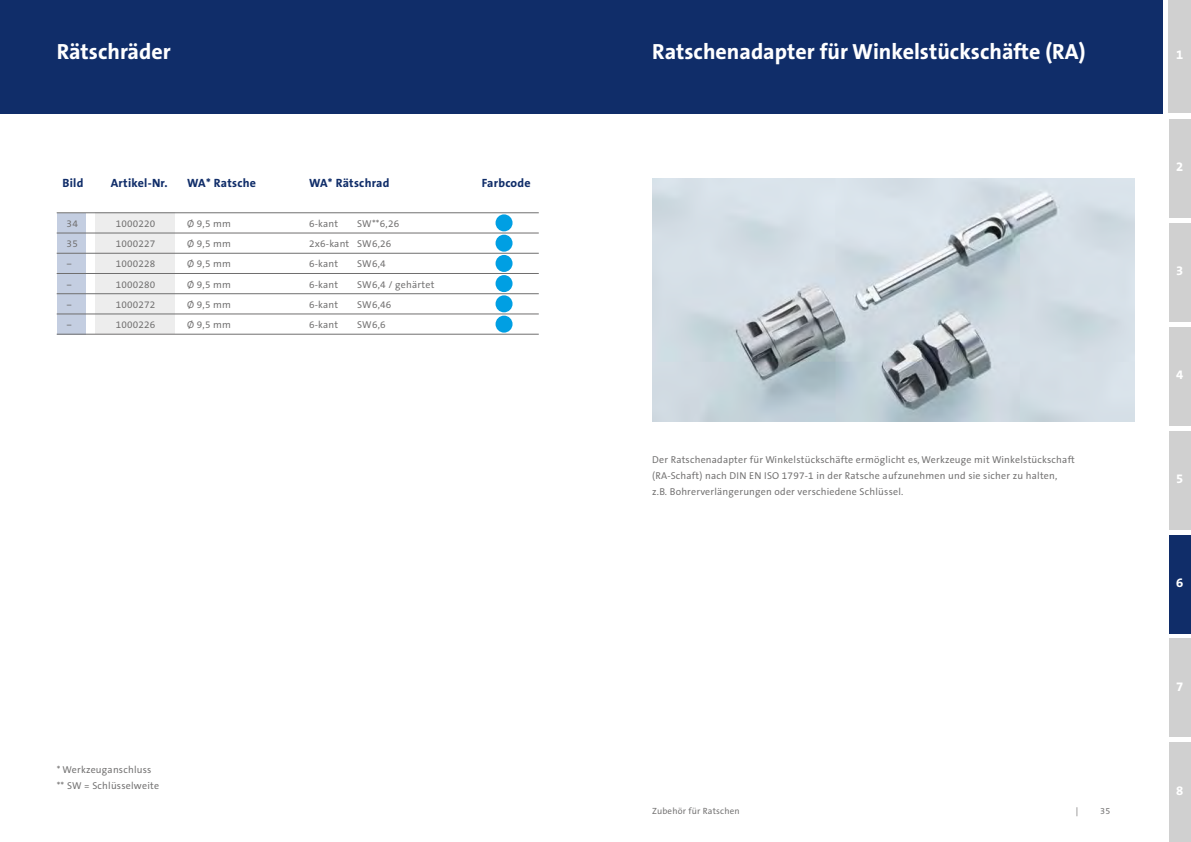
<style>
.page{position:relative;width:1191px;height:842px;background:#fff}
.page>*{position:absolute;margin:0;border:0;box-sizing:border-box;transform-origin:0 0}
.t1{font:700 22px "The Sans Office LF";color:#fff}
.t2{font:700 13px "The Sans Office LF";color:#fff}
.t3{font:700 12px "The Sans Office LF";letter-spacing:.02em;color:#102d69}
.t4{font:10px/16px "The Sans Office LF";letter-spacing:.02em;color:#706f6f}
.t5{font:9px "The Sans Office LF";letter-spacing:.02em;color:#706f6f}
</style>
<div class="page">
<div style="left:1168px;top:0;width:23px;height:113px;background:#d0d0d0"></div>
<div style="left:1169px;top:119px;width:22px;height:99px;background:#d0d0d0"></div>
<div style="left:1169px;top:223px;width:22px;height:99px;background:#d0d0d0"></div>
<div style="left:1169px;top:327px;width:22px;height:99px;background:#d0d0d0"></div>
<div style="left:1169px;top:431px;width:22px;height:99px;background:#d0d0d0"></div>
<div style="left:1169px;top:535px;width:22px;height:98px;background:#102d69"></div>
<div style="left:1169px;top:638px;width:22px;height:99px;background:#d0d0d0"></div>
<div style="left:1169px;top:742px;width:22px;height:100px;background:#d0d0d0"></div>
<div style="left:0;top:0;width:595px;height:113px;background:#102d69"></div>
<div style="left:96px;top:213px;width:79px;height:121px;background:#ededed"></div>
<div style="left:57px;top:213px;width:28px;height:121px;background:#c4cee1"></div>
<hr style="left:57px;top:213px;width:482px;height:1px;background:#706f6f">
<hr style="left:57px;top:233px;width:482px;height:1px;background:#706f6f">
<hr style="left:57px;top:253px;width:482px;height:1px;background:#706f6f">
<hr style="left:57px;top:273px;width:482px;height:1px;background:#706f6f">
<div style="left:495px;top:214px;width:17px;height:17px;background:#009fe3;border-radius:50%"></div>
<div style="left:495px;top:235px;width:17px;height:17px;background:#009fe3;border-radius:50%"></div>
<div style="left:495px;top:255px;width:17px;height:17px;background:#009fe3;border-radius:50%"></div>
<hr style="left:57px;top:294px;width:482px;height:1px;background:#706f6f">
<hr style="left:57px;top:314px;width:482px;height:1px;background:#706f6f">
<hr style="left:57px;top:334px;width:482px;height:1px;background:#706f6f">
<div style="left:495px;top:275px;width:17px;height:17px;background:#009fe3;border-radius:50%"></div>
<div style="left:495px;top:295px;width:17px;height:17px;background:#009fe3;border-radius:50%"></div>
<div style="left:495px;top:316px;width:17px;height:17px;background:#009fe3;border-radius:50%"></div>
<div style="left:595px;top:0;width:567px;height:113px;background:#102d69"></div>
<img style="left:652px;top:179px;width:482px;height:242px">
<h1 class="t1" style="left:57px;top:37px;width:116px">Rätschräder</h1>
<p class="t3" style="left:63px;top:176px;width:22px">Bild</p>
<p class="t3" style="left:111px;top:176px;width:58px">Artikel-Nr.</p>
<p class="t3" style="left:187px;top:176px;width:70px">WA* Ratsche</p>
<p class="t3" style="left:309px;top:176px;width:82px">WA* Rätschrad</p>
<p class="t3" style="left:482px;top:176px;width:50px">Farbcode</p>
<p class="t4" style="left:67px;top:216px;width:13px">34</p>
<p class="t4" style="left:116px;top:216px;width:41px">1000220</p>
<p class="t4" style="left:187px;top:216px;width:45px">Ø 9,5 mm</p>
<p class="t4" style="left:309px;top:216px;width:31px">6-kant</p>
<p class="t4" style="left:357px;top:216px;width:43px">SW**6,26</p>
<p class="t4" style="left:67px;top:236px;width:13px">35</p>
<p class="t4" style="left:116px;top:236px;width:41px">1000227</p>
<p class="t4" style="left:187px;top:236px;width:45px">Ø 9,5 mm</p>
<p class="t4" style="left:309px;top:236px;width:84px">2x6-kant SW6,26</p>
<p class="t4" style="left:67px;top:256px;width:7px">–</p>
<p class="t4" style="left:116px;top:256px;width:41px">1000228</p>
<p class="t4" style="left:187px;top:256px;width:45px">Ø 9,5 mm</p>
<p class="t4" style="left:309px;top:256px;width:31px">6-kant</p>
<p class="t4" style="left:357px;top:256px;width:30px">SW6,4</p>
<p class="t4" style="left:67px;top:276px;width:7px">–</p>
<p class="t4" style="left:116px;top:276px;width:41px">1000280</p>
<p class="t4" style="left:187px;top:276px;width:45px">Ø 9,5 mm</p>
<p class="t4" style="left:309px;top:276px;width:31px">6-kant</p>
<p class="t4" style="left:357px;top:276px;width:79px">SW6,4 / gehärtet</p>
<p class="t4" style="left:67px;top:296px;width:7px">–</p>
<p class="t4" style="left:116px;top:296px;width:41px">1000272</p>
<p class="t4" style="left:187px;top:296px;width:45px">Ø 9,5 mm</p>
<p class="t4" style="left:309px;top:296px;width:31px">6-kant</p>
<p class="t4" style="left:357px;top:296px;width:36px">SW6,46</p>
<p class="t4" style="left:67px;top:316px;width:7px">–</p>
<p class="t4" style="left:116px;top:316px;width:41px">1000226</p>
<p class="t4" style="left:187px;top:316px;width:45px">Ø 9,5 mm</p>
<p class="t4" style="left:309px;top:316px;width:31px">6-kant</p>
<p class="t4" style="left:357px;top:316px;width:30px">SW6,6</p>
<p class="t4" style="left:57px;top:761px;width:104px">* Werkzeuganschluss ** SW = Schlüsselweite</p>
<h1 class="t1" style="left:652px;top:37px;width:435px">Ratschenadapter für Winkelstückschäfte (RA)</h1>
<p class="t4" style="left:652px;top:451px;width:424px">Der Ratschenadapter für Winkelstückschäfte ermöglicht es, Werkzeuge mit Winkelstückschaft (RA-Schaft) nach DIN EN ISO 1797-1 in der Ratsche aufzunehmen und sie sicher zu halten, z.B. Bohrerverlängerungen oder verschiedene Schlüssel.</p>
<p class="t5" style="left:652px;top:805px;width:89px">Zubehör für Ratschen</p>
<p class="t5" style="left:1075px;top:805px;width:4px">|</p>
<p class="t5" style="left:1100px;top:805px;width:12px">35</p>
<h2 class="t2" style="left:1176px;top:46px;width:9px">1</h2>
<h2 class="t2" style="left:1176px;top:159px;width:9px">2</h2>
<h2 class="t2" style="left:1176px;top:263px;width:9px">3</h2>
<h2 class="t2" style="left:1176px;top:366px;width:9px">4</h2>
<h2 class="t2" style="left:1176px;top:470px;width:9px">5</h2>
<h2 class="t2" style="left:1176px;top:574px;width:9px">6</h2>
<h2 class="t2" style="left:1176px;top:678px;width:9px">7</h2>
<h2 class="t2" style="left:1176px;top:782px;width:9px">8</h2>
</div>
